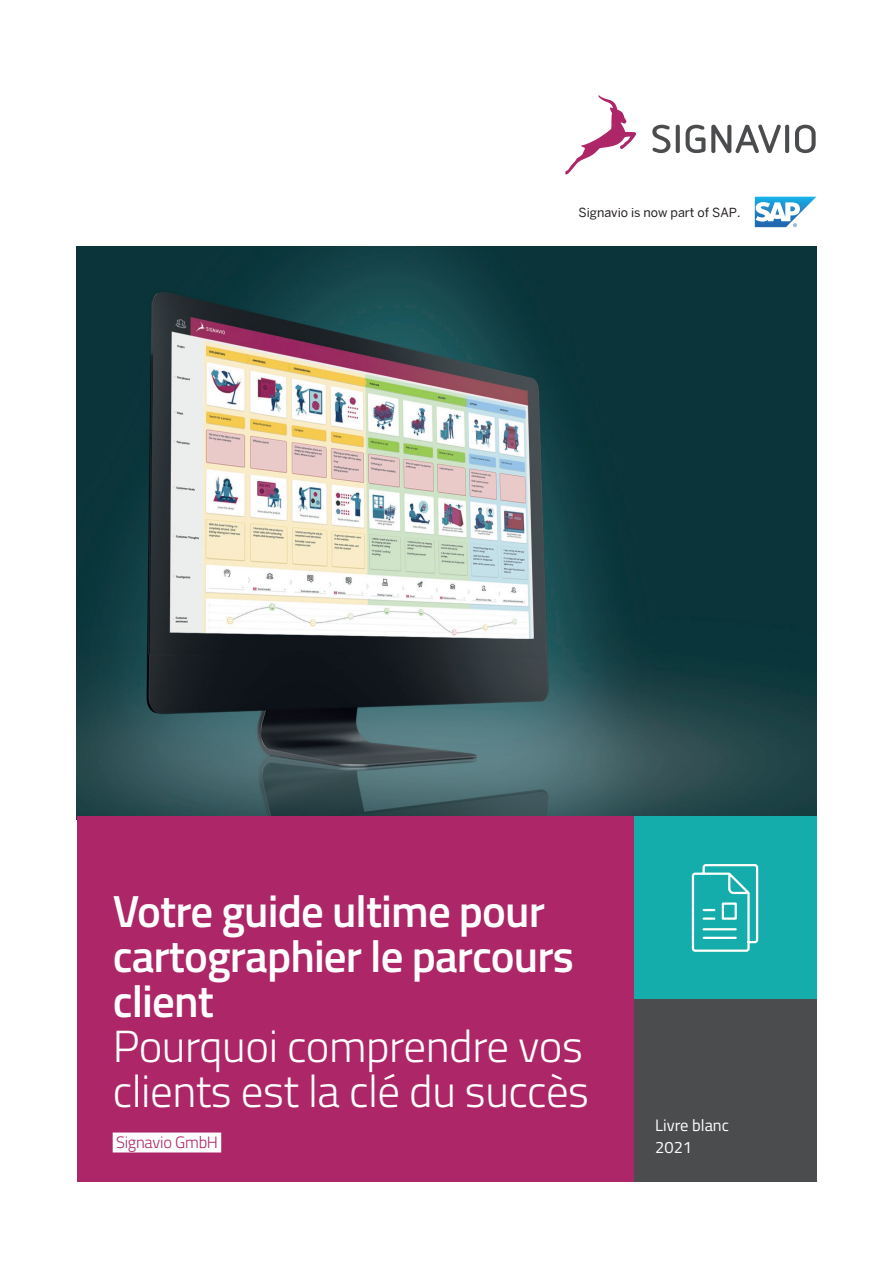
<style>
.page{position:relative;width:893px;height:1263px;background:#fff}
.page>*{position:absolute;margin:0;border:0;box-sizing:border-box;transform-origin:0 0}
.t1{font:600 45px/45.2px "Titillium Web";letter-spacing:-.02em;color:#fff}
.t2{font:300 45px/45.2px "Titillium Web";letter-spacing:-.01em;color:#fff}
.t3{font:16.5px/21.6px "Titillium Web";color:#fff}
.t4{font:300 16.5px "Titillium Web";letter-spacing:-.015em;color:#ad2668}
.t5{font:12.45px "Benton Sans";color:#231f20}
</style>
<div class="page">
<img style="left:77px;top:247px;width:739px;height:569px">
<div style="left:77px;top:816px;width:739px;height:366px;background:#ad2668"></div>
<div style="left:634px;top:816px;width:182px;height:183px;background:#15adac"></div>
<div style="left:634px;top:999px;width:182px;height:183px;background:#4b4c4d"></div>
<div style="left:113px;top:1132px;width:108px;height:20px;background:#fff"></div>
<svg style="left:691px;top:864px;width:68px;height:88px"></svg>
<svg style="left:652px;top:124px;width:164px;height:29px"></svg>
<svg style="left:565px;top:95px;width:71px;height:79px"></svg>
<svg style="left:755px;top:197px;width:61px;height:30px"></svg>
<p class="t5" style="left:578px;top:204px;width:163px">Signavio is now part of SAP.</p>
<p class="t1" style="left:113px;top:886px;width:463px">Votre guide ultime pour cartographier le parcours client</p>
<p class="t2" style="left:113px;top:1021px;width:478px">Pourquoi comprendre vos clients est la clé du succès</p>
<p class="t4" style="left:116px;top:1130px;width:104px">Signavio GmbH</p>
<p class="t3" style="left:655px;top:1114px;width:75px">Livre blanc<br>2021</p>
</div>
